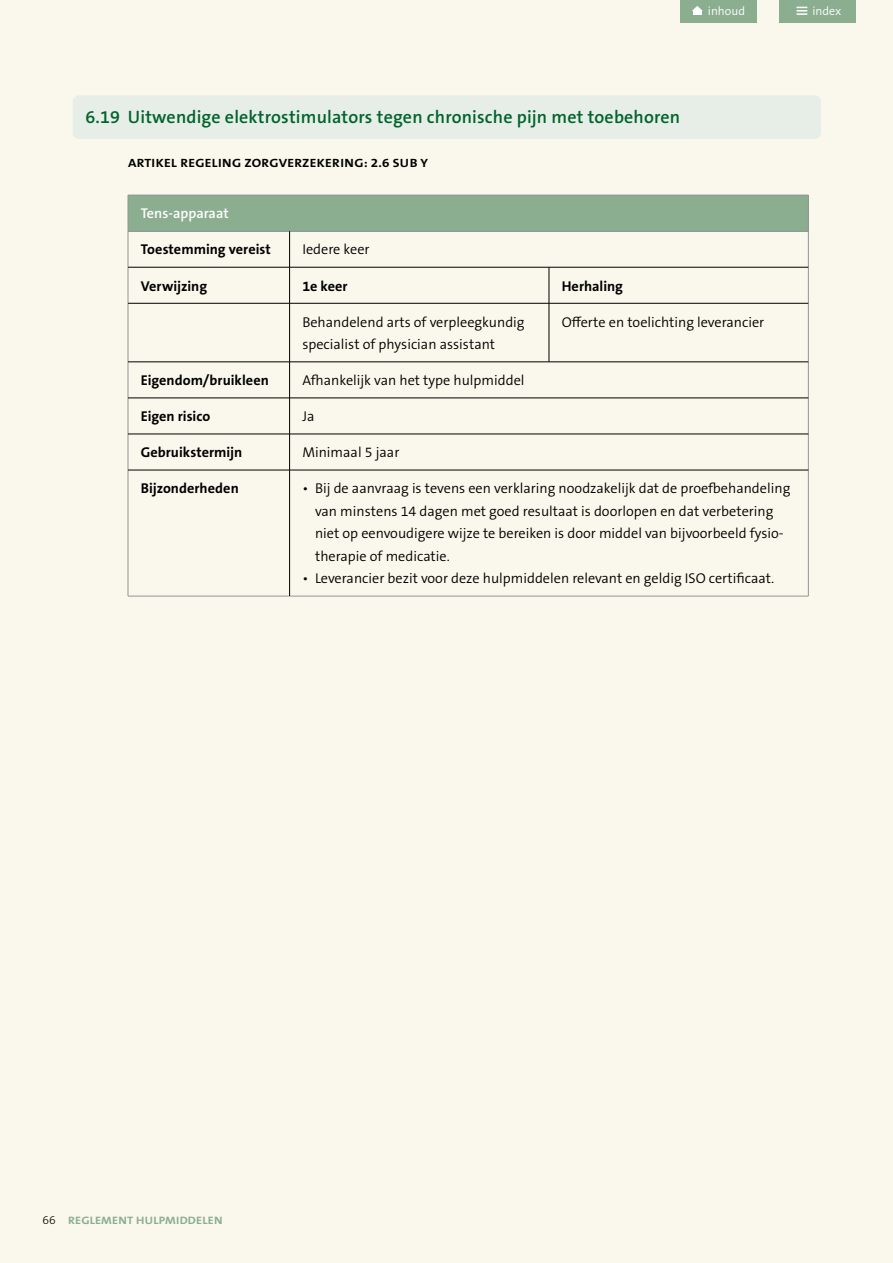
<style>
.page{position:relative;width:893px;height:1263px;background:#faf8ec}
.page>*{position:absolute;margin:0;border:0;box-sizing:border-box;transform-origin:0 0}
.t1{font:600 18px "The Sans B W6";letter-spacing:.01em;color:#00642c}
.t2{font:300 14.25px/22.5px "The Sans B W4";color:#000}
.t3{font:700 14.25px "The Sans B W7";color:#000}
.t4{font:600 14.25px "The Sans B W6";color:#fff}
.t5{font:700 12px "The Sans B W7";letter-spacing:.025em;color:#000;scale:1.12 1}
.t6{font:300 12px "The Sans B W4";color:#fff}
.t7{font:700 10.8px "The Sans B W7";letter-spacing:.015em;color:#8cae90;scale:1.13 1}
.s1{font-family:"The Sans B W3";font-weight:300;font-size:12px;color:#000}
</style>
<div class="page">
<div style="left:680px;top:0;width:76px;height:23px;background:#8cae90"></div>
<svg style="left:692px;top:6px;width:11px;height:5px"></svg>
<div style="left:693px;top:10px;width:8px;height:5px;background:#fff"></div>
<div style="left:780px;top:0;width:76px;height:23px;background:#8cae90"></div>
<svg style="left:797px;top:7px;width:10px;height:8px"></svg>
<div style="left:73px;top:95px;width:748px;height:44px;background:#e7ede7;border-radius:6px"></div>
<div style="left:128px;top:195px;width:680px;height:36px;background:#8cae90"></div>
<hr style="left:128px;top:195px;width:162px;height:1px;background:#939598">
<hr style="left:128px;top:195px;width:1px;height:36px;background:#939598">
<hr style="left:290px;top:195px;width:259px;height:1px;background:#939598">
<hr style="left:549px;top:195px;width:259px;height:1px;background:#939598">
<hr style="left:808px;top:195px;width:1px;height:36px;background:#939598">
<hr style="left:128px;top:231px;width:162px;height:1px;background:#939598">
<hr style="left:128px;top:231px;width:1px;height:36px;background:#939598">
<hr style="left:290px;top:231px;width:259px;height:1px;background:#939598">
<hr style="left:549px;top:231px;width:259px;height:1px;background:#939598">
<hr style="left:808px;top:231px;width:1px;height:36px;background:#939598">
<hr style="left:128px;top:267px;width:1px;height:36px;background:#939598">
<hr style="left:808px;top:267px;width:1px;height:36px;background:#939598">
<hr style="left:128px;top:303px;width:1px;height:59px;background:#939598">
<hr style="left:808px;top:303px;width:1px;height:59px;background:#939598">
<hr style="left:128px;top:362px;width:1px;height:36px;background:#939598">
<hr style="left:808px;top:362px;width:1px;height:36px;background:#939598">
<hr style="left:128px;top:398px;width:1px;height:36px;background:#939598">
<hr style="left:808px;top:398px;width:1px;height:36px;background:#939598">
<hr style="left:128px;top:434px;width:1px;height:36px;background:#939598">
<hr style="left:808px;top:434px;width:1px;height:36px;background:#939598">
<hr style="left:128px;top:470px;width:1px;height:126px;background:#939598">
<hr style="left:808px;top:470px;width:1px;height:126px;background:#939598">
<hr style="left:128px;top:596px;width:162px;height:1px;background:#939598">
<hr style="left:290px;top:596px;width:259px;height:1px;background:#939598">
<hr style="left:549px;top:596px;width:259px;height:1px;background:#939598">
<hr style="left:289px;top:231px;width:1px;height:36px;background:#000">
<hr style="left:128px;top:267px;width:162px;height:1px;background:#000">
<hr style="left:290px;top:267px;width:259px;height:1px;background:#000">
<hr style="left:289px;top:267px;width:1px;height:36px;background:#000">
<hr style="left:549px;top:267px;width:259px;height:1px;background:#000">
<hr style="left:549px;top:267px;width:1px;height:36px;background:#000">
<hr style="left:128px;top:303px;width:162px;height:1px;background:#000">
<hr style="left:290px;top:303px;width:259px;height:1px;background:#000">
<hr style="left:289px;top:303px;width:1px;height:59px;background:#000">
<hr style="left:549px;top:303px;width:259px;height:1px;background:#000">
<hr style="left:549px;top:303px;width:1px;height:59px;background:#000">
<hr style="left:128px;top:362px;width:162px;height:1px;background:#000">
<hr style="left:290px;top:362px;width:259px;height:1px;background:#000">
<hr style="left:289px;top:362px;width:1px;height:36px;background:#000">
<hr style="left:549px;top:362px;width:259px;height:1px;background:#000">
<hr style="left:128px;top:398px;width:162px;height:1px;background:#000">
<hr style="left:290px;top:398px;width:259px;height:1px;background:#000">
<hr style="left:289px;top:398px;width:1px;height:36px;background:#000">
<hr style="left:549px;top:398px;width:259px;height:1px;background:#000">
<hr style="left:128px;top:434px;width:162px;height:1px;background:#000">
<hr style="left:290px;top:434px;width:259px;height:1px;background:#000">
<hr style="left:289px;top:434px;width:1px;height:36px;background:#000">
<hr style="left:549px;top:434px;width:259px;height:1px;background:#000">
<hr style="left:128px;top:470px;width:162px;height:1px;background:#000">
<hr style="left:290px;top:470px;width:259px;height:1px;background:#000">
<hr style="left:289px;top:470px;width:1px;height:126px;background:#000">
<hr style="left:549px;top:470px;width:259px;height:1px;background:#000">
<p class="t6" style="left:708px;top:3px;width:39px">inhoud</p>
<p class="t6" style="left:812px;top:3px;width:30px">index</p>
<p class="t1" style="left:85px;top:105px;width:596px">6.19 Uitwendige elektrostimulators tegen chronische pijn met toebehoren</p>
<p class="t5" style="left:128px;top:155px;width:269px">ARTIKEL REGELING ZORGVERZEKERING: 2.6 SUB Y</p>
<p class="t4" style="left:141px;top:204px;width:89px">Tens-apparaat</p>
<p class="t3" style="left:141px;top:240px;width:132px">Toestemming vereist</p>
<p class="t2" style="left:302px;top:238px;width:69px">Iedere keer</p>
<p class="t3" style="left:141px;top:277px;width:68px">Verwijzing</p>
<p class="t3" style="left:302px;top:277px;width:47px">1e keer</p>
<p class="t3" style="left:562px;top:277px;width:63px">Herhaling</p>
<p class="t2" style="left:302px;top:311px;width:224px">Behandelend arts of verpleegkundig specialist of physician assistant</p>
<p class="t2" style="left:562px;top:311px;width:204px">Offerte en toelichting leverancier</p>
<p class="t3" style="left:141px;top:371px;width:130px">Eigendom/bruikleen</p>
<p class="t2" style="left:302px;top:369px;width:224px">Afhankelijk van het type hulpmiddel</p>
<p class="t3" style="left:141px;top:407px;width:71px">Eigen risico</p>
<p class="t2" style="left:302px;top:405px;width:14px">Ja</p>
<p class="t3" style="left:141px;top:443px;width:103px">Gebruikstermijn</p>
<p class="t2" style="left:302px;top:441px;width:99px">Minimaal 5 jaar</p>
<p class="t3" style="left:141px;top:479px;width:100px">Bijzonderheden</p>
<p class="t2" style="left:315px;top:477px;width:477px;text-indent:-13px">• Bij de aanvraag is tevens een verklaring noodzakelijk dat de proefbehandeling van minstens 14 dagen met goed resultaat is doorlopen en dat verbetering niet op eenvoudigere wijze te bereiken is door middel van bijvoorbeeld fysio&shy;therapie of medicatie.</p>
<p class="t2" style="left:302px;top:567px;width:473px">• Leverancier bezit voor deze hulpmiddelen relevant en geldig ISO certificaat.</p>
<p class="t7" style="left:43px;top:1213px;width:161px"><span class="s1">66</span> REGLEMENT HULPMIDDELEN</p>
</div>
